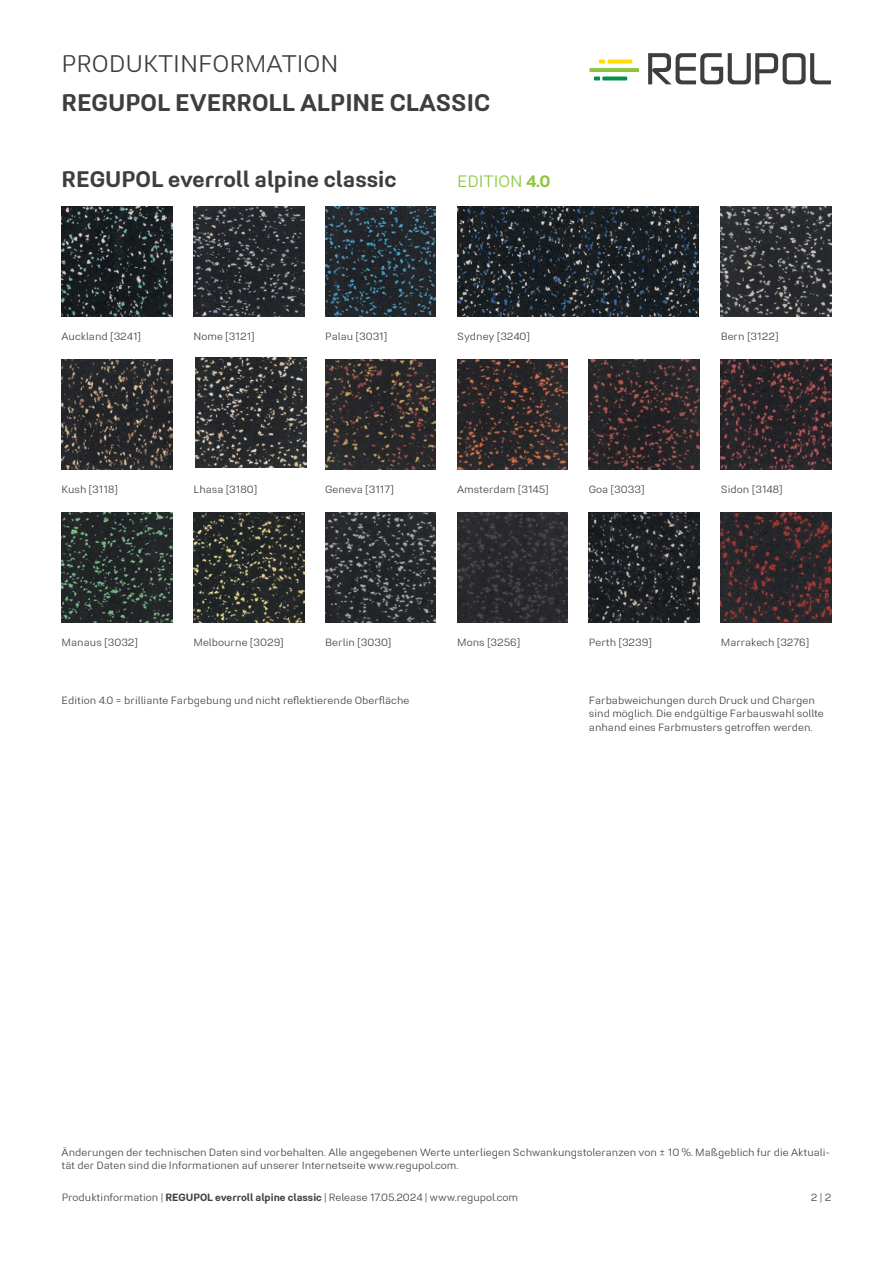
<style>
.page{position:relative;width:893px;height:1263px;background:#fff}
.page>*{position:absolute;margin:0;border:0;box-sizing:border-box;transform-origin:0 0}
.t1{font:700 24px "Midpoint Pro";color:#3e3e3f}
.t2{font:300 24px "Midpoint Pro";color:#3e3e3f}
.t3{font:700 22.5px "Midpoint Pro";color:#3e3e3f}
.t4{font:300 16.5px "Midpoint Pro";color:#8bc63e}
.t5{font:300 10.5px/13.5px "Midpoint Pro";color:#3e3e3f}
.s1{font-weight:700}
</style>
<div class="page">
<svg style="left:648px;top:53px;width:183px;height:31px"></svg>
<hr style="left:589px;top:68px;width:50px;height:4px;background:#8bc63e">
<hr style="left:602px;top:77px;width:25px;height:3px;background:#009247">
<svg style="left:594px;top:77px;width:6px;height:3px"></svg>
<svg style="left:607px;top:60px;width:25px;height:4px"></svg>
<svg style="left:599px;top:60px;width:6px;height:4px"></svg>
<img style="left:62px;top:359px;width:110px;height:111px">
<img style="left:62px;top:206px;width:110px;height:111px">
<img style="left:196px;top:357px;width:110px;height:111px">
<img style="left:589px;top:512px;width:110px;height:111px">
<img style="left:325px;top:359px;width:111px;height:111px">
<img style="left:457px;top:206px;width:206px;height:111px">
<img style="left:663px;top:206px;width:36px;height:111px">
<img style="left:193px;top:206px;width:111px;height:111px">
<img style="left:721px;top:206px;width:110px;height:111px">
<img style="left:193px;top:512px;width:111px;height:111px">
<img style="left:62px;top:512px;width:110px;height:111px">
<img style="left:721px;top:359px;width:110px;height:111px">
<img style="left:325px;top:512px;width:111px;height:111px">
<img style="left:457px;top:512px;width:111px;height:111px">
<img style="left:325px;top:206px;width:111px;height:111px">
<img style="left:457px;top:359px;width:111px;height:111px">
<img style="left:589px;top:359px;width:110px;height:111px">
<img style="left:721px;top:512px;width:110px;height:111px">
<h1 class="t2" style="left:62px;top:49px;width:279px">PRODUKTINFORMATION</h1>
<h1 class="t1" style="left:62px;top:87px;width:430px">REGUPOL EVERROLL ALPINE CLASSIC</h1>
<h2 class="t3" style="left:62px;top:165px;width:336px">REGUPOL everroll alpine classic</h2>
<h3 class="t4" style="left:457px;top:171px;width:95px">EDITION <span class="s1">4.0</span></h3>
<p class="t5" style="left:62px;top:330px;width:81px">Auckland [3241]</p>
<p class="t5" style="left:193px;top:330px;width:63px">Nome [3121]</p>
<p class="t5" style="left:457px;top:330px;width:75px">Sydney [3240]</p>
<p class="t5" style="left:325px;top:330px;width:64px">Palau [3031]</p>
<p class="t5" style="left:721px;top:330px;width:59px">Bern [3122]</p>
<p class="t5" style="left:62px;top:483px;width:58px">Kush [3118]</p>
<p class="t5" style="left:193px;top:483px;width:65px">Lhasa [3180]</p>
<p class="t5" style="left:325px;top:483px;width:70px">Geneva [3117]</p>
<p class="t5" style="left:457px;top:483px;width:93px">Amsterdam [3145]</p>
<p class="t5" style="left:589px;top:483px;width:57px">Goa [3033]</p>
<p class="t5" style="left:721px;top:483px;width:63px">Sidon [3148]</p>
<p class="t5" style="left:62px;top:636px;width:78px">Manaus [3032]</p>
<p class="t5" style="left:193px;top:636px;width:92px">Melbourne [3029]</p>
<p class="t5" style="left:325px;top:636px;width:68px">Berlin [3030]</p>
<p class="t5" style="left:457px;top:636px;width:65px">Mons [3256]</p>
<p class="t5" style="left:62px;top:693px;width:349px">Edition 4.0 = brilliante Farbgebung und nicht reflektierende Oberfläche</p>
<p class="t5" style="left:589px;top:636px;width:65px">Perth [3239]</p>
<p class="t5" style="left:721px;top:636px;width:90px">Marrakech [3276]</p>
<p class="t5" style="left:589px;top:693px;width:236px">Farbabweichungen durch Druck und Chargen sind möglich. Die endgültige Farbauswahl sollte anhand eines Farbmusters getroffen werden.</p>
<p class="t5" style="left:62px;top:1145px;width:770px">Änderungen der technischen Daten sind vorbehalten. Alle angegebenen Werte unterliegen Schwankungstoleranzen von ± 10 %. Maßgeblich fur die Aktuali&shy;tät der Daten sind die Informationen auf unserer Internetseite www.regupol.com.</p>
<p class="t5" style="left:62px;top:1191px;width:458px">Produktinformation | <span class="s1">REGUPOL everroll alpine classic</span> | Release 17.05.2024 | www.regupol.com</p>
<p class="t5" style="left:811px;top:1191px;width:22px">2 | 2</p>
</div>
